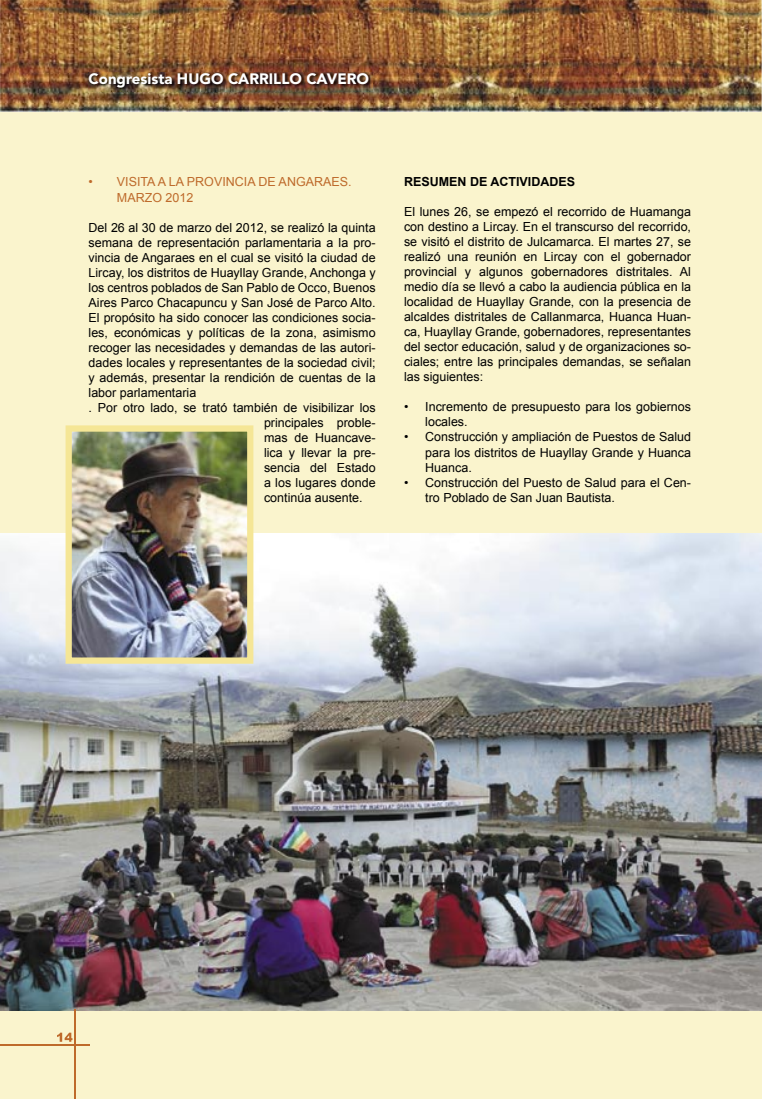
<style>
.page{position:relative;width:762px;height:1099px;background:#fff}
.page>*{position:absolute;margin:0;border:0;box-sizing:border-box;transform-origin:0 0}
.t1{font:900 15px "Avenir";color:#fff}
.t2{font:12.5px/15px "Arial";color:#000;text-align:justify}
.t3{font:12.5px/15.9px "Arial";color:#be6a2b}
.t4{font:700 12.5px "Arial";color:#000}
</style>
<div class="page">
<div style="left:0;top:12px;width:762px;height:1086px;background:#faf4cd"></div>
<img style="left:0;top:0;width:761px;height:112px">
<img style="left:88px;top:72px;width:285px;height:20px">
<img style="left:0;top:533px;width:762px;height:477px">
<img style="left:66px;top:425px;width:187px;height:238px">
<hr style="left:74px;top:1009px;width:1px;height:89px;background:#be6a2b">
<hr style="left:0;top:1044px;width:89px;height:1px;background:#be6a2b">
<svg style="left:57px;top:1032px;width:15px;height:9px"></svg>
<p class="t1" style="left:89px;top:70px;width:282px">Congresista HUGO CARRILLO CAVERO</p>
<p class="t3" style="left:117px;top:174px;width:236px;text-indent:-28px">• VISITA A LA PROVINCIA DE ANGARAES.<br>MARZO 2012</p>
<p class="t2" style="left:89px;top:220px;width:288px">Del 26 al 30 de marzo del 2012, se realizó la quinta</p>
<p class="t2" style="left:89px;top:235px;width:288px">semana de representación parlamentaria a la pro-</p>
<p class="t2" style="left:89px;top:250px;width:288px">vincia de Angaraes en el cual se visitó la ciudad de</p>
<p class="t2" style="left:89px;top:265px;width:288px">Lircay, los distritos de Huayllay Grande, Anchonga y</p>
<p class="t2" style="left:89px;top:280px;width:289px">los centros poblados de San Pablo de Occo, Buenos</p>
<p class="t2" style="left:89px;top:295px;width:288px">Aires Parco Chacapuncu y San José de Parco Alto.</p>
<p class="t2" style="left:89px;top:310px;width:288px">El propósito ha sido conocer las condiciones socia-</p>
<p class="t2" style="left:89px;top:325px;width:288px">les, económicas y políticas de la zona, asimismo</p>
<p class="t2" style="left:89px;top:340px;width:288px">recoger las necesidades y demandas de las autori-</p>
<p class="t2" style="left:89px;top:355px;width:288px">dades locales y representantes de la sociedad civil;</p>
<p class="t2" style="left:89px;top:370px;width:289px">y además, presentar la rendición de cuentas de la</p>
<p class="t2" style="left:89px;top:385px;width:109px">labor parlamentaria</p>
<p class="t2" style="left:89px;top:400px;width:289px">. Por otro lado, se trató también de visibilizar los</p>
<p class="t2" style="left:264px;top:415px;width:113px">principales proble-</p>
<p class="t2" style="left:264px;top:430px;width:113px">mas de Huancave-</p>
<p class="t2" style="left:264px;top:445px;width:113px">lica y llevar la pre-</p>
<p class="t2" style="left:264px;top:460px;width:113px">sencia del Estado</p>
<p class="t2" style="left:264px;top:475px;width:113px">a los lugares donde</p>
<p class="t2" style="left:264px;top:490px;width:100px">continúa ausente.</p>
<p class="t4" style="left:404px;top:175px;width:173px">RESUMEN DE ACTIVIDADES</p>
<p class="t2" style="left:404px;top:204px;width:289px">El lunes 26, se empezó el recorrido de Huamanga con destino a Lircay. En el transcurso del recorrido, se visitó el distrito de Julcamarca. El martes 27, se realizó una reunión en Lircay con el gobernador provincial y algunos gobernadores distritales. Al medio día se llevó a cabo la audiencia pública en la localidad de Huayllay Grande, con la presencia de alcaldes distritales de Callanmarca, Huanca Huan&shy;ca, Huayllay Grande, gobernadores, representantes del sector educación, salud y de organizaciones so&shy;ciales; entre las principales demandas, se señalan las siguientes:</p>
<p class="t2" style="left:425px;top:399px;width:267px;text-indent:-21px">• Incremento de presupuesto para los gobiernos locales.</p>
<p class="t2" style="left:425px;top:429px;width:267px;text-indent:-21px">• Construcción y ampliación de Puestos de Salud para los distritos de Huayllay Grande y Huanca Huanca.</p>
<p class="t2" style="left:425px;top:474px;width:267px;text-indent:-21px">• Construcción del Puesto de Salud para el Cen&shy;tro Poblado de San Juan Bautista.</p>
</div>
